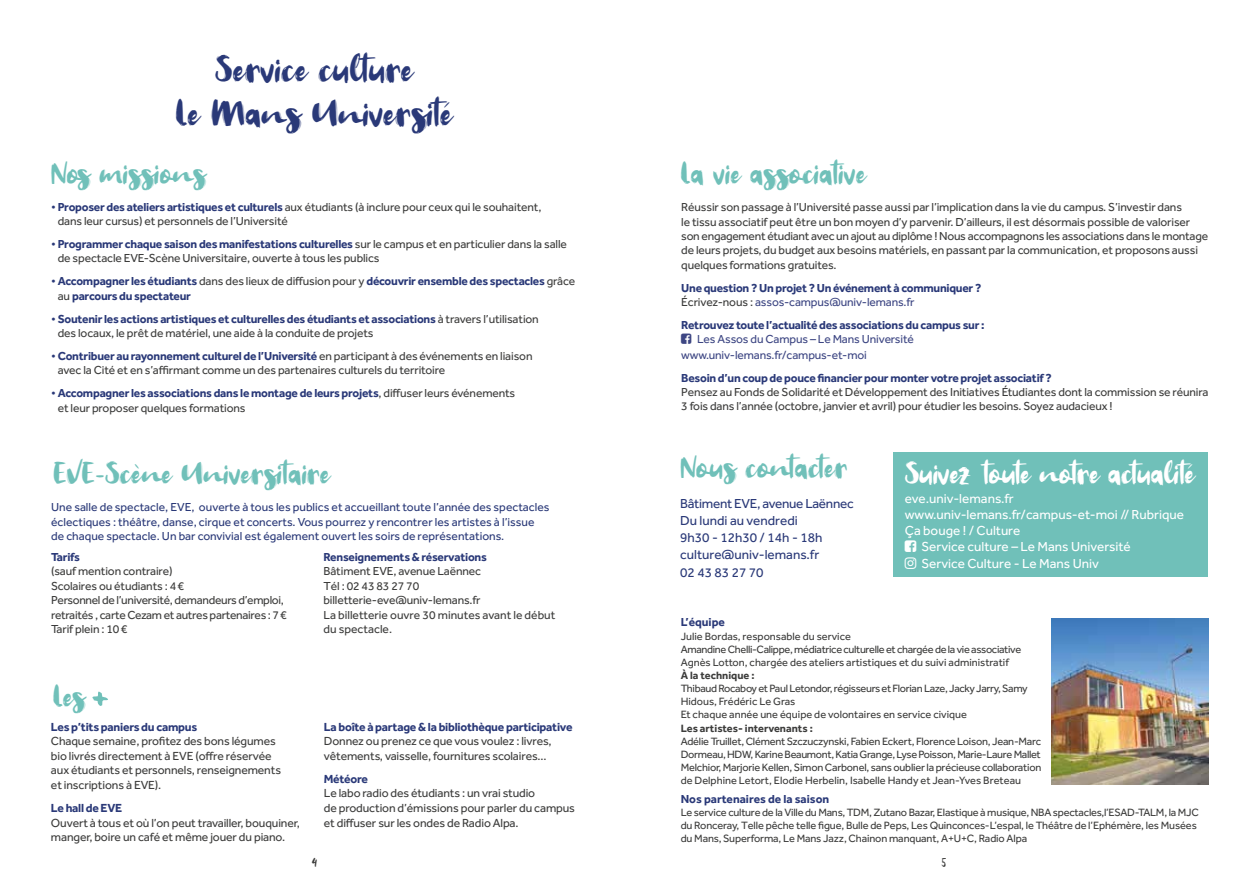
<style>
.page{position:relative;width:1259px;height:893px;background:#fff}
.page>*{position:absolute;margin:0;border:0;box-sizing:border-box;transform-origin:0 0}
.t1{font:36px/43.2px "Welcome";color:#2a3978;text-align:center}
.t2{font:30px "Welcome";color:#70c0b9}
.t3{font:30px "Welcome";letter-spacing:-.01em;color:#fff}
.t4{font:13.5px "Effra";color:#fff}
.t5{font:13.5px/17.2px "Effra";color:#2a3978}
.t6{font:13.5px "Welcome";color:#3c3c3b}
.t7{font:12.15px/14.5px "Effra";letter-spacing:-.01em;color:#3c3c3b}
.t8{font:700 12.15px "Effra";letter-spacing:-.02em;color:#2a3978}
.t9{font:12px/14.4px "Effra";letter-spacing:-.01em;color:#3c3c3b}
.t10{font:700 12px/14.4px "Effra";letter-spacing:-.02em;color:#2a3978}
.t11{font:12px/14.4px "Effra";color:#2a3978}
.t12{font:12px/15.3px "Effra";letter-spacing:-.01em;color:#3d4683}
.t13{font:700 12px "Effra";color:#2a3978}
.t14{font:10.95px/13.2px "Effra";letter-spacing:-.01em;color:#3c3c3b}
.t15{font:700 10.95px "Effra";color:#3c3c3b}
.s1{color:#2a3978}
.s2{font-weight:700;color:#2a3978}
.s3{font-weight:400}
.s4{font-weight:400;color:#3c3c3b}
.s5{font-weight:400;color:#3d4683}
</style>
<div class="page">
<div style="left:893px;top:452px;width:314px;height:125px;background:#70c0b9"></div>
<svg style="left:92px;top:692px;width:16px;height:14px"></svg>
<img style="left:1051px;top:618px;width:157px;height:166px">
<h1 class="t1" style="left:176px;top:51px;width:278px">Service culture<br>Le Mans Université</h1>
<h2 class="t2" style="left:51px;top:155px;width:157px">Nos missions</h2>
<p class="t9" style="left:58px;top:199px;width:485px;text-indent:-7px"><span class="s1">•</span> <span class="s2">Proposer des ateliers artistiques et culturels</span> aux étudiants (à inclure pour ceux qui le souhaitent, dans leur cursus) et personnels de l’Université</p>
<p class="t9" style="left:58px;top:237px;width:510px;text-indent:-7px"><span class="s1">•</span> <span class="s2">Programmer chaque saison des manifestations culturelles</span> sur le campus et en particulier dans la salle de spectacle EVE-Scène Universitaire, ouverte à tous les publics</p>
<p class="t10" style="left:58px;top:274px;width:519px;text-indent:-7px"><span class="s3">•</span> Accompagner les étudiants <span class="s4">dans des lieux de diffusion pour y</span> découvrir ensemble des spectacles <span class="s4">grâce au</span> parcours du spectateur</p>
<p class="t9" style="left:58px;top:311px;width:482px;text-indent:-7px"><span class="s1">•</span> <span class="s2">Soutenir les actions artistiques et culturelles des étudiants et associations</span> à travers l’utilisation des locaux, le prêt de matériel, une aide à la conduite de projets</p>
<p class="t9" style="left:58px;top:349px;width:476px;text-indent:-7px"><span class="s1">•</span> <span class="s2">Contribuer au rayonnement culturel de l’Université</span> en participant à des événements en liaison avec la Cité et en s’affirmant comme un des partenaires culturels du territoire</p>
<p class="t9" style="left:58px;top:386px;width:459px;text-indent:-7px"><span class="s1">•</span> <span class="s2">Accompagner les associations dans le montage de leurs projets</span>, diffuser leurs événements et leur proposer quelques formations</p>
<h2 class="t2" style="left:54px;top:455px;width:278px">EVE-Scène Universitaire</h2>
<p class="t11" style="left:51px;top:500px;width:500px">Une salle de spectacle, EVE, ouverte à tous les publics et accueillant toute l’année des spectacles éclectiques : théâtre, danse, cirque et concerts. Vous pourrez y rencontrer les artistes à l’issue de chaque spectacle. Un bar convivial est également ouvert les soirs de représentations.</p>
<p class="t10" style="left:51px;top:549px;width:31px">Tarifs</p>
<p class="t9" style="left:51px;top:564px;width:237px">(sauf mention contraire)<br>Scolaires ou étudiants : 4€<br>Personnel de l’université, demandeurs d’emploi, retraités , carte Cezam et autres partenaires : 7€ Tarif plein : 10€</p>
<h2 class="t2" style="left:54px;top:678px;width:34px">Les</h2>
<p class="t8" style="left:51px;top:719px;width:148px">Les p’tits paniers du campus</p>
<p class="t7" style="left:51px;top:734px;width:232px">Chaque semaine, profitez des bons légumes bio livrés directement à EVE (offre réservée aux étudiants et personnels, renseignements et inscriptions à EVE).</p>
<p class="t8" style="left:51px;top:800px;width:73px">Le hall de EVE</p>
<p class="t7" style="left:51px;top:815px;width:250px">Ouvert à tous et où l’on peut travailler, bouquiner, manger, boire un café et même jouer du piano.</p>
<p class="t10" style="left:323px;top:549px;width:165px">Renseignements &amp; réservations</p>
<p class="t9" style="left:323px;top:564px;width:233px">Bâtiment EVE, avenue Laënnec<br>Tél : 02 43 83 27 70 billetterie-eve@univ-lemans.fr<br>La billetterie ouvre 30 minutes avant le début du spectacle.</p>
<p class="t8" style="left:324px;top:719px;width:250px">La boîte à partage &amp; la bibliothèque participative</p>
<p class="t7" style="left:324px;top:734px;width:229px">Donnez ou prenez ce que vous voulez : livres, vêtements, vaisselle, fournitures scolaires...</p>
<p class="t8" style="left:324px;top:771px;width:46px">Météore</p>
<p class="t7" style="left:324px;top:786px;width:253px">Le labo radio des étudiants : un vrai studio<br>de production d’émissions pour parler du campus et diffuser sur les ondes de Radio Alpa.</p>
<h2 class="t2" style="left:681px;top:155px;width:187px">La vie associative</h2>
<p class="t9" style="left:681px;top:200px;width:528px">Réussir son passage à l’Université passe aussi par l’implication dans la vie du campus. S’investir dans<br>le tissu associatif peut être un bon moyen d’y parvenir. D’ailleurs, il est désormais possible de valoriser son engagement étudiant avec un ajout au diplôme ! Nous accompagnons les associations dans le montage de leurs projets, du budget aux besoins matériels, en passant par la communication, et proposons aussi quelques formations gratuites.</p>
<p class="t10" style="left:681px;top:280px;width:302px">Une question ? Un projet ? Un événement à communiquer ?<br><span class="s4">Écrivez-nous :</span> <span class="s5">assos-campus@univ-lemans.fr</span></p>
<p class="t10" style="left:681px;top:318px;width:305px">Retrouvez toute l’actualité des associations du campus sur :</p>
<p class="t12" style="left:681px;top:332px;width:234px;text-indent:16px">Les Assos du Campus – Le Mans Université www.univ-lemans.fr/campus-et-moi</p>
<p class="t10" style="left:681px;top:370px;width:372px">Besoin d’un coup de pouce financier pour monter votre projet associatif ?</p>
<p class="t9" style="left:681px;top:385px;width:529px">Pensez au Fonds de Solidarité et Développement des Initiatives Étudiantes dont la commission se réunira<br>3 fois dans l’année (octobre, janvier et avril) pour étudier les besoins. Soyez audacieux !</p>
<h2 class="t2" style="left:680px;top:449px;width:169px">Nous contacter</h2>
<p class="t5" style="left:680px;top:494px;width:175px">Bâtiment EVE, avenue Laënnec<br>Du lundi au vendredi<br>9h30 - 12h30 / 14h - 18h culture@univ-lemans.fr<br>02 43 83 27 70</p>
<h2 class="t3" style="left:905px;top:456px;width:292px">Suivez toute notre actualité</h2>
<p class="t4" style="left:905px;top:490px;width:110px">eve.univ-lemans.fr</p>
<p class="t4" style="left:905px;top:507px;width:281px">www.univ-lemans.fr/campus-et-moi // Rubrique</p>
<p class="t4" style="left:905px;top:523px;width:117px">Ça bouge ! / Culture</p>
<p class="t4" style="left:921px;top:539px;width:211px">Service culture – Le Mans Université</p>
<p class="t4" style="left:921px;top:555px;width:179px">Service Culture - Le Mans Univ</p>
<p class="t10" style="left:680px;top:615px;width:46px">L’équipe</p>
<p class="t14" style="left:680px;top:629px;width:342px">Julie Bordas, responsable du service<br>Amandine Chelli-Calippe, médiatrice culturelle et chargée de la vie associative<br>Agnès Lotton, chargée des ateliers artistiques et du suivi administratif</p>
<p class="t15" style="left:680px;top:669px;width:75px">À la technique :</p>
<p class="t14" style="left:680px;top:682px;width:348px">Thibaud Rocaboy et Paul Letondor, régisseurs et Florian Laze, Jacky Jarry, Samy<br>Hidous, Frédéric Le Gras<br>Et chaque année une équipe de volontaires en service civique</p>
<p class="t15" style="left:680px;top:721px;width:134px">Les artistes- intervenants :</p>
<p class="t14" style="left:680px;top:734px;width:362px;text-align:justify">Adélie Truillet, Clément Szczuczynski, Fabien Eckert, Florence Loison, Jean-Marc Dormeau, HDW, Karine Beaumont, Katia Grange, Lyse Poisson, Marie-Laure Mallet Melchior, Marjorie Kellen, Simon Carbonel, sans oublier la précieuse collaboration de Delphine Letort, Elodie Herbelin, Isabelle Handy et Jean-Yves Breteau</p>
<p class="t13" style="left:680px;top:791px;width:150px">Nos partenaires de la saison</p>
<p class="t14" style="left:680px;top:805px;width:519px">Le service culture de la Ville du Mans, TDM, Zutano Bazar, Elastique à musique, NBA spectacles,l’ESAD-TALM, la MJC du Ronceray, Telle pêche telle figue, Bulle de Peps, Les Quinconces-L’espal, le Théâtre de l’Ephémère, les Musées du Mans, Superforma, Le Mans Jazz, Chainon manquant, A+U+C, Radio Alpa</p>
<p class="t6" style="left:312px;top:853px;width:7px">4</p>
<p class="t6" style="left:942px;top:853px;width:6px">5</p>
</div>
